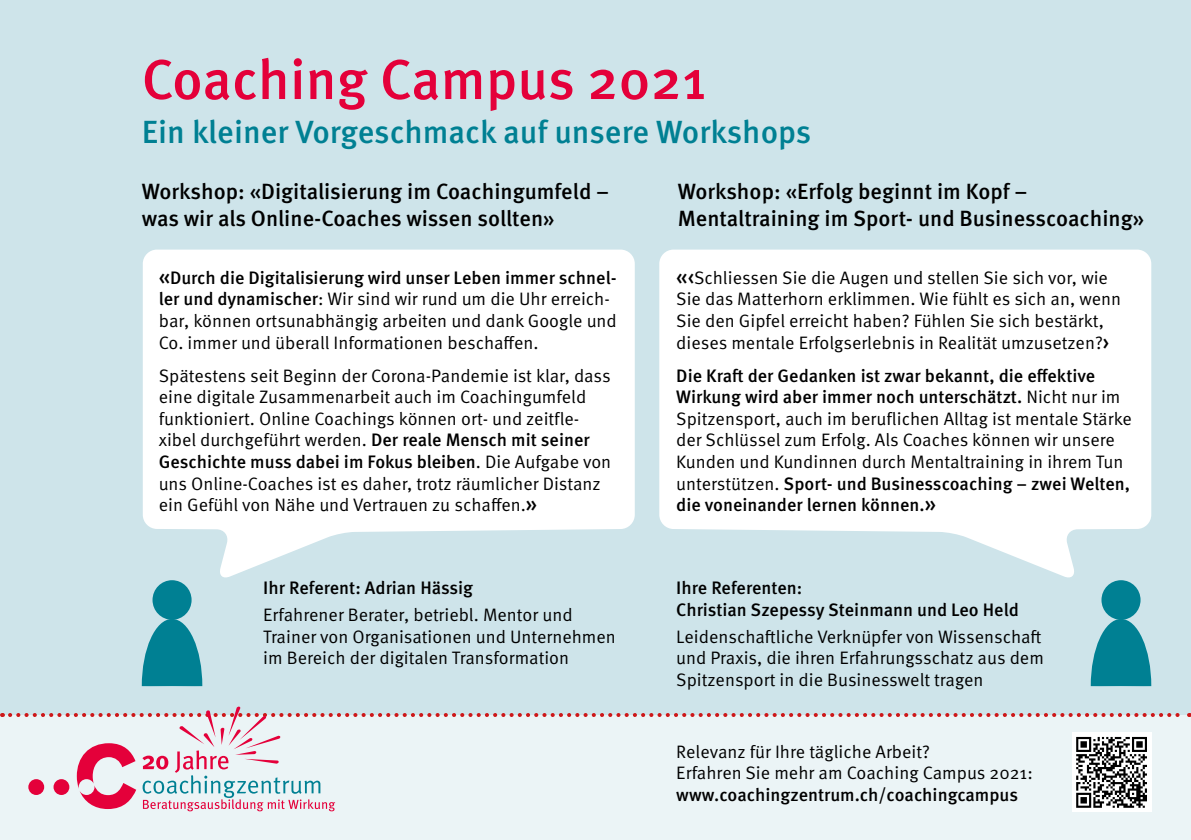
<style>
.page{position:relative;width:1191px;height:840px;background:#fff}
.page>*{position:absolute;margin:0;border:0;box-sizing:border-box;transform-origin:0 0}
.t1{font:500 56px "Meta OT";color:#e4003a}
.t2{font:500 32px "Meta OT";color:#008093}
.t3{font:500 22px/26.4px "Meta OT";color:#000}
.t4{font:18px/21.6px "Meta OT Norm";color:#000}
.t5{font:500 18px/21.6px "Meta OT";color:#000}
.s1{font-size:22px}
.s2{font-family:"Meta OT";font-weight:500}
.s3{font-family:"Meta OT Norm";font-weight:400}
.s4{font-family:"Meta OT";font-weight:500;font-size:22px}
</style>
<div class="page">
<div style="left:0;top:0;width:1191px;height:839px;background:#cee4ea"></div>
<svg style="left:659px;top:249px;width:492px;height:329px;background:#f8fbfc"></svg>
<svg style="left:143px;top:249px;width:492px;height:329px;background:#f8fbfc"></svg>
<div style="left:0;top:714px;width:1191px;height:125px;background:#ebf4f6"></div>
<div style="left:152px;top:580px;width:40px;height:39px;background:#008093;border-radius:50%"></div>
<svg style="left:142px;top:618px;width:60px;height:68px"></svg>
<div style="left:1101px;top:580px;width:39px;height:39px;background:#008093;border-radius:50%"></div>
<svg style="left:1090px;top:618px;width:61px;height:68px"></svg>
<svg style="left:10px;top:706px;width:1180px;height:104px"></svg>
<h1 class="t1" style="left:142px;top:45px;width:566px">Coaching Campus 2021</h1>
<h2 class="t2" style="left:142px;top:112px;width:671px">Ein kleiner Vorgeschmack auf unsere Workshops</h2>
<p class="t3" style="left:142px;top:179px;width:469px">Workshop: «Digitalisierung im Coachingumfeld – was wir als Online-Coaches wissen sollten»</p>
<p class="t3" style="left:677px;top:179px;width:468px">Workshop: «Erfolg beginnt im Kopf –<br>Mentaltraining im Sport- und Businesscoaching»</p>
<p class="t5" style="left:159px;top:267px;width:459px"><span class="s1">«</span>Durch die Digitalisierung wird unser Leben immer schnel-</p>
<p class="t4" style="left:159px;top:288px;width:459px"><span class="s2">ler und dynamischer</span>: Wir sind wir rund um die Uhr erreich&shy;bar, können ortsunabhängig arbeiten und dank Google und<br>Co. immer und überall Informationen beschaffen.</p>
<p class="t4" style="left:159px;top:364px;width:453px">Spätestens seit Beginn der Corona-Pandemie ist klar, dass eine digitale Zusammenarbeit auch im Coachingumfeld funktioniert. Online Coachings können ort- und zeitfle&shy;xibel durchgeführt werden. <span class="s2">Der reale Mensch mit seiner</span></p>
<p class="t5" style="left:159px;top:451px;width:454px">Geschichte muss dabei im Fokus bleiben<span class="s3">. Die Aufgabe von</span></p>
<p class="t4" style="left:159px;top:472px;width:443px">uns Online-Coaches ist es daher, trotz räumlicher Distanz ein Gefühl von Nähe und Vertrauen zu schaffen.<span class="s4">»</span></p>
<p class="t4" style="left:676px;top:267px;width:446px"><span class="s4">«‹</span>Schliessen Sie die Augen und stellen Sie sich vor, wie Sie das Matterhorn erklimmen. Wie fühlt es sich an, wenn Sie den Gipfel erreicht haben? Fühlen Sie sich bestärkt, dieses mentale Erfolgserlebnis in Realität umzusetzen?<span class="s4">›</span></p>
<p class="t5" style="left:676px;top:364px;width:446px">Die Kraft der Gedanken ist zwar bekannt, die effektive<br>Wirkung wird aber immer noch unterschätzt. <span class="s3">Nicht nur im</span></p>
<p class="t4" style="left:676px;top:408px;width:457px">Spitzensport, auch im beruflichen Alltag ist mentale Stärke der Schlüssel zum Erfolg. Als Coaches können wir unsere<br>Kunden und Kundinnen durch Mentaltraining in ihrem Tun</p>
<p class="t5" style="left:676px;top:472px;width:455px"><span class="s3">unterstützen.</span> Sport- und Businesscoaching – zwei Welten, die voneinander lernen können.<span class="s1">»</span></p>
<p class="t5" style="left:263px;top:576px;width:211px">Ihr Referent: Adrian Hässig</p>
<p class="t4" style="left:263px;top:604px;width:354px">Erfahrener Berater, betriebl. Mentor und<br>Trainer von Organisationen und Unternehmen im Bereich der digitalen Transformation</p>
<p class="t5" style="left:676px;top:576px;width:344px">Ihre Referenten:<br>Christian Szepessy Steinmann und Leo Held</p>
<p class="t4" style="left:676px;top:625px;width:369px">Leidenschaftliche Verknüpfer von Wissenschaft und Praxis, die ihren Erfahrungsschatz aus dem<br>Spitzensport in die Businesswelt tragen</p>
<p class="t4" style="left:676px;top:740px;width:358px">Relevanz für Ihre tägliche Arbeit?<br>Erfahren Sie mehr am Coaching Campus 2021:</p>
<p class="t5" style="left:676px;top:783px;width:343px">www.coachingzentrum.ch/coachingcampus</p>
</div>
